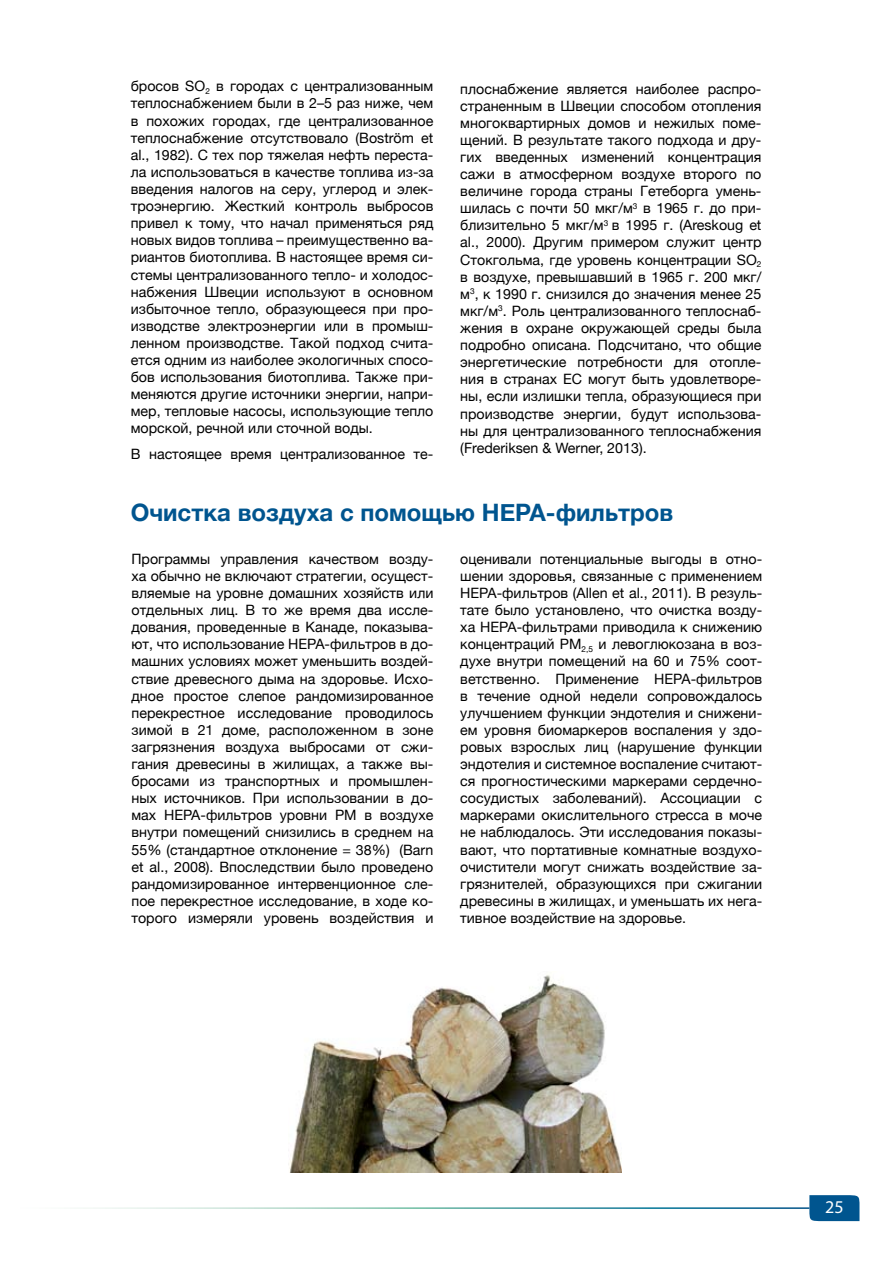
<style>
.page{position:relative;width:893px;height:1263px;background:#fff}
.page>*{position:absolute;margin:0;border:0;box-sizing:border-box;transform-origin:0 0}
.t1{font:700 24px "Helvetica Neue";color:#00558f}
.t2{font:18px "Myriad Pro";color:#fff}
.t3{font:14.25px/17.1px "Helvetica Neue";color:#000;text-align:justify}
</style>
<div class="page">
<svg style="left:809px;top:1195px;width:50px;height:26px"></svg>
<img style="left:289px;top:975px;width:332px;height:197px">
<p class="t3" style="left:131px;top:78px;width:304px">бросов SO<sub>2</sub> в городах с централизованным теплоснабжением были в 2–5 раз ниже, чем в похожих городах, где централизованное теплоснабжение отсутствовало (Boström et al., 1982). С тех пор тяжелая нефть переста&shy;ла использоваться в качестве топлива из-за введения налогов на серу, углерод и элек&shy;троэнергию. Жесткий контроль выбросов привел к тому, что начал применяться ряд новых видов топлива – преимущественно ва&shy;риантов биотоплива. В настоящее время си&shy;стемы централизованного тепло- и холодос&shy;набжения Швеции используют в основном избыточное тепло, образующееся при про&shy;изводстве электроэнергии или в промыш&shy;ленном производстве. Такой подход счита&shy;ется одним из наиболее экологичных спосо&shy;бов использования биотоплива. Также при&shy;меняются другие источники энергии, напри&shy;мер, тепловые насосы, использующие тепло морской, речной или сточной воды.</p>
<p class="t3" style="left:131px;top:445px;width:304px">В настоящее время централизованное те-</p>
<p class="t3" style="left:460px;top:80px;width:303px">плоснабжение является наиболее распро&shy;страненным в Швеции способом отопления многоквартирных домов и нежилых поме&shy;щений. В результате такого подхода и дру&shy;гих введенных изменений концентрация сажи в атмосферном воздухе второго по величине города страны Гетеборга умень&shy;шилась с почти 50 мкг/м<sup>3</sup> в 1965 г. до при&shy;близительно 5 мкг/м<sup>3</sup> в 1995 г. (Areskoug et al., 2000). Другим примером служит центр Стокгольма, где уровень концентрации SO<sub>2 </sub>в воздухе, превышавший в 1965 г. 200 мкг/ м<sup>3</sup>, к 1990 г. снизился до значения менее 25 мкг/м<sup>3</sup>. Роль централизованного теплоснаб&shy;жения в охране окружающей среды была подробно описана. Подсчитано, что общие энергетические потребности для отопле&shy;ния в странах ЕС могут быть удовлетворе&shy;ны, если излишки тепла, образующиеся при производстве энергии, будут использова&shy;ны для централизованного теплоснабжения (Frederiksen &amp; Werner, 2013).</p>
<h1 class="t1" style="left:131px;top:498px;width:544px">Очистка воздуха с помощью HEPA-фильтров</h1>
<p class="t3" style="left:132px;top:550px;width:303px">Программы управления качеством возду&shy;ха обычно не включают стратегии, осущест&shy;вляемые на уровне домашних хозяйств или отдельных лиц. В то же время два иссле&shy;дования, проведенные в Канаде, показыва&shy;ют, что использование HEPA-фильтров в до&shy;машних условиях может уменьшить воздей&shy;ствие древесного дыма на здоровье. Исхо&shy;дное простое слепое рандомизированное перекрестное исследование проводилось зимой в 21 доме, расположенном в зоне загрязнения воздуха выбросами от сжи&shy;гания древесины в жилищах, а также вы&shy;бросами из транспортных и промышлен&shy;ных источников. При использовании в до&shy;мах HEPA-фильтров уровни PM в воздухе внутри помещений снизились в среднем на 55% (стандартное отклонение = 38%) (Barn et al., 2008). Впоследствии было проведено рандомизированное интервенционное сле&shy;пое перекрестное исследование, в ходе ко&shy;торого измеряли уровень воздействия и</p>
<p class="t3" style="left:460px;top:550px;width:303px">оценивали потенциальные выгоды в отно&shy;шении здоровья, связанные с применением HEPA-фильтров (Allen et al., 2011). В резуль&shy;тате было установлено, что очистка возду&shy;ха HEPA-фильтрами приводила к снижению концентраций PM<sub>2,5</sub> и левоглюкозана в воз&shy;духе внутри помещений на 60 и 75% соот&shy;ветственно. Применение HEPA-фильтров в течение одной недели сопровождалось улучшением функции эндотелия и снижени&shy;ем уровня биомаркеров воспаления у здо&shy;ровых взрослых лиц (нарушение функции эндотелия и системное воспаление считают&shy;ся прогностическими маркерами сердечно&shy;сосудистых заболеваний). Ассоциации с маркерами окислительного стресса в моче не наблюдалось. Эти исследования показы&shy;вают, что портативные комнатные воздухо&shy;очистители могут снижать воздействие за&shy;грязнителей, образующихся при сжигании древесины в жилищах, и уменьшать их нега&shy;тивное воздействие на здоровье.</p>
<p class="t2" style="left:825px;top:1195px;width:20px">25</p>
</div>
